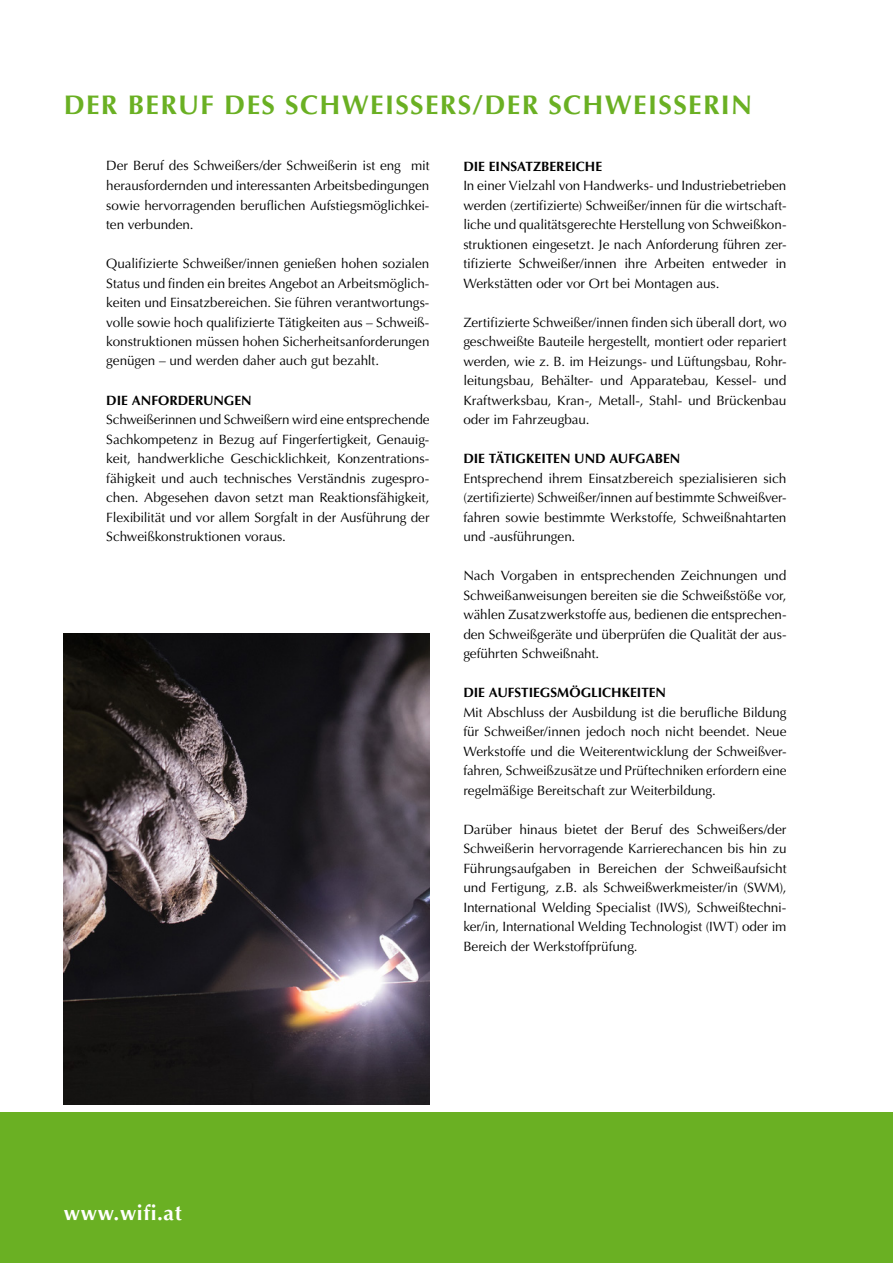
<style>
.page{position:relative;width:893px;height:1263px;background:#fff}
.page>*{position:absolute;margin:0;border:0;box-sizing:border-box;transform-origin:0 0}
.t1{font:700 27px "Optima LT Std";letter-spacing:.05em;color:#6ab023}
.t2{font:700 21px "Optima LT Std";letter-spacing:.03em;color:#fff}
.t3{font:13.5px/19.5px "Optima LT Std";letter-spacing:-.005em;color:#000;text-align:justify}
.t4{font:700 13.5px "Optima LT Std";color:#000}
</style>
<div class="page">
<img style="left:64px;top:634px;width:365px;height:471px">
<div style="left:0;top:1108px;width:893px;height:155px;background:#6ab023"></div>
<div style="left:0;top:1105px;width:893px;height:6px;background:#fff"></div>
<h1 class="t1" style="left:64px;top:89px;width:690px">DER BERUF DES SCHWEISSERS/DER SCHWEISSERIN</h1>
<p class="t3" style="left:106px;top:156px;width:325px">Der Beruf des Schweißers/der Schweißerin ist eng mit herausfordernden und interessanten Arbeitsbedingungen sowie hervorragenden beruflichen Aufstiegsmöglichkei&shy;ten verbunden.</p>
<p class="t3" style="left:106px;top:254px;width:325px">Qualifizierte Schweißer/innen genießen hohen sozialen Status und finden ein breites Angebot an Arbeitsmöglich&shy;keiten und Einsatzbereichen. Sie führen verantwortungs&shy;volle sowie hoch qualifizierte Tätigkeiten aus – Schweiß&shy;konstruktionen müssen hohen Sicherheitsanforderungen genügen – und werden daher auch gut bezahlt.</p>
<p class="t4" style="left:106px;top:392px;width:147px">DIE ANFORDERUNGEN</p>
<p class="t3" style="left:106px;top:410px;width:325px">Schweißerinnen und Schweißern wird eine entsprechende Sachkompetenz in Bezug auf Fingerfertigkeit, Genauig&shy;keit, handwerkliche Geschicklichkeit, Konzentrations&shy;fähigkeit und auch technisches Verständnis zugespro&shy;chen. Abgesehen davon setzt man Reaktionsfähigkeit, Flexibilität und vor allem Sorgfalt in der Ausführung der Schweißkonstruktionen voraus.</p>
<p class="t4" style="left:463px;top:158px;width:140px">DIE EINSATZBEREICHE</p>
<p class="t3" style="left:463px;top:176px;width:325px">In einer Vielzahl von Handwerks- und Industriebetrieben werden (zertifizierte) Schweißer/innen für die wirtschaft&shy;liche und qualitätsgerechte Herstellung von Schweißkon&shy;struktionen eingesetzt. Je nach Anforderung führen zer&shy;tifizierte Schweißer/innen ihre Arbeiten entweder in Werkstätten oder vor Ort bei Montagen aus.</p>
<p class="t3" style="left:463px;top:312px;width:325px">Zertifizierte Schweißer/innen finden sich überall dort, wo geschweißte Bauteile hergestellt, montiert oder repariert werden, wie z. B. im Heizungs- und Lüftungsbau, Rohr&shy;leitungsbau, Behälter- und Apparatebau, Kessel- und Kraftwerksbau, Kran-, Metall-, Stahl- und Brückenbau oder im Fahrzeugbau.</p>
<p class="t4" style="left:463px;top:451px;width:218px">DIE TÄTIGKEITEN UND AUFGABEN</p>
<p class="t3" style="left:463px;top:468px;width:325px">Entsprechend ihrem Einsatzbereich spezialisieren sich (zertifizierte) Schweißer/innen auf bestimmte Schweißver&shy;fahren sowie bestimmte Werkstoffe, Schweißnahtarten und -ausführungen.</p>
<p class="t3" style="left:463px;top:566px;width:325px">Nach Vorgaben in entsprechenden Zeichnungen und Schweißanweisungen bereiten sie die Schweißstöße vor, wählen Zusatzwerkstoffe aus, bedienen die entsprechen&shy;den Schweißgeräte und überprüfen die Qualität der aus&shy;geführten Schweißnaht.</p>
<p class="t4" style="left:463px;top:685px;width:204px">DIE AUFSTIEGSMÖGLICHKEITEN</p>
<p class="t3" style="left:463px;top:702px;width:325px">Mit Abschluss der Ausbildung ist die berufliche Bildung für Schweißer/innen jedoch noch nicht beendet. Neue Werkstoffe und die Weiterentwicklung der Schweißver&shy;fahren, Schweißzusätze und Prüftechniken erfordern eine regelmäßige Bereitschaft zur Weiterbildung.</p>
<p class="t3" style="left:463px;top:819px;width:325px">Darüber hinaus bietet der Beruf des Schweißers/der Schweißerin hervorragende Karrierechancen bis hin zu Führungsaufgaben in Bereichen der Schweißaufsicht und Fertigung, z.B. als Schweißwerkmeister/in (SWM), International Welding Specialist (IWS), Schweißtechni&shy;ker/in, International Welding Technologist (IWT) oder im Bereich der Werkstoffprüfung.</p>
<h2 class="t2" style="left:64px;top:1201px;width:119px">www.wifi.at</h2>
<h2 class="t2" style="left:117px;top:1201px;width:59px">wif.at</h2>
</div>
